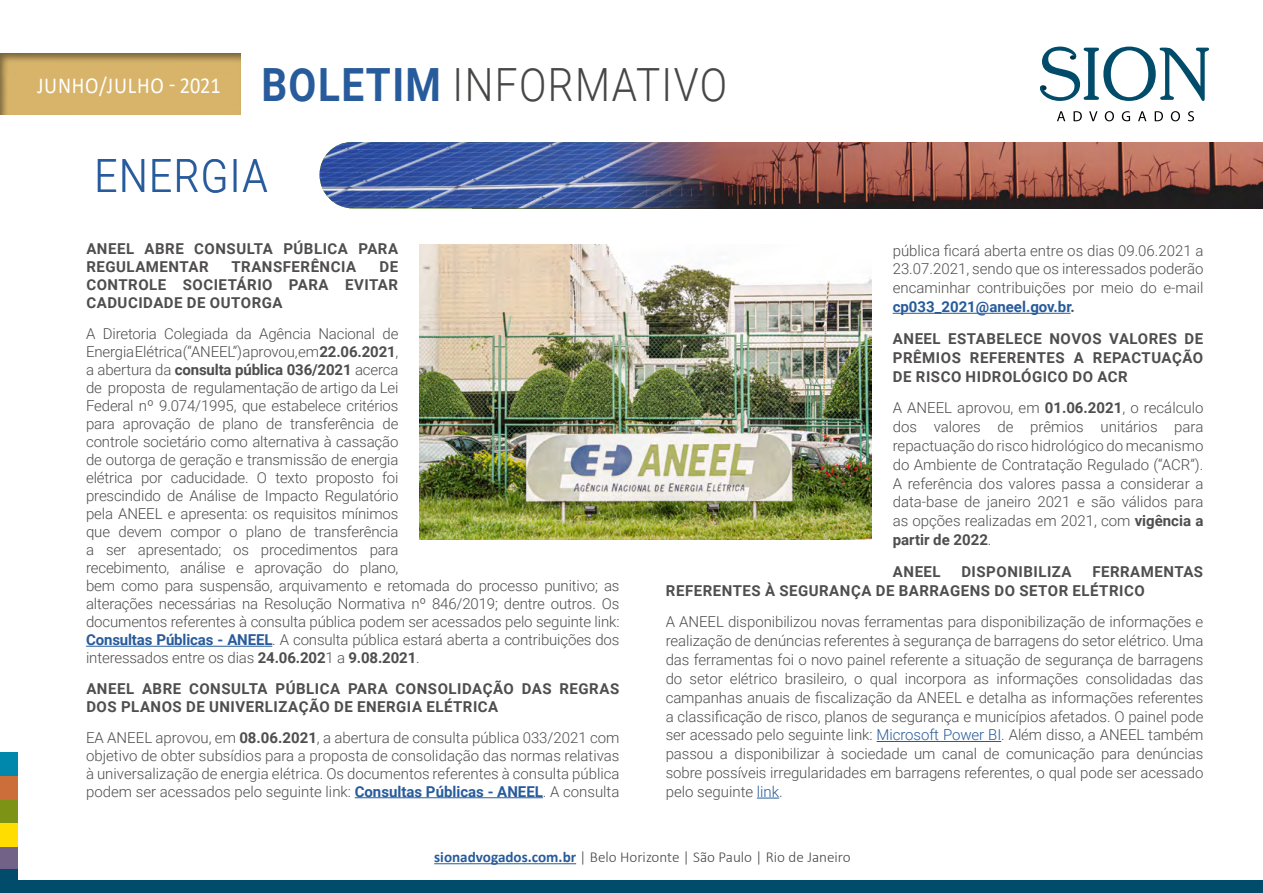
<style>
.page{position:relative;width:1263px;height:893px;background:#fff}
.page>*{position:absolute;margin:0;border:0;box-sizing:border-box;transform-origin:0 0}
.t1{font:300 45.75px "Roboto";letter-spacing:.035em;color:#275b9b;scale:.88 1}
.t2{font:22.95px "Calibri";letter-spacing:.04em;color:#fff;scale:.88 1}
.t3{font:300 15.15px "Calibri";color:#474746}
.t4{font:300 15px/18px "Roboto";letter-spacing:-.01em;color:#4f4d4d;text-align:justify}
.t5{font:700 15px/18px "Roboto";letter-spacing:.035em;color:#4f4d4d}
.s1{font-family:"Roboto";font-weight:700;font-size:45.75px;color:#275b9b}
.s2{font-family:"Roboto";font-weight:300;font-size:45.75px;color:#474746}
.s3{font-weight:700}
.s4{font-weight:700;color:#275b9b}
.s5{color:#275b9b}
</style>
<div class="page">
<div style="left:0;top:846px;width:17px;height:24px;background:#726287"></div>
<div style="left:0;top:870px;width:17px;height:23px;background:#014c6a"></div>
<div style="left:0;top:823px;width:17px;height:23px;background:#fd0"></div>
<div style="left:0;top:799px;width:17px;height:23px;background:#7c9315"></div>
<div style="left:0;top:776px;width:17px;height:23px;background:#cb6e3a"></div>
<div style="left:0;top:753px;width:17px;height:23px;background:#0088ac"></div>
<div style="left:17px;top:880px;width:1246px;height:13px;background:#014c6a"></div>
<svg style="left:1040px;top:47px;width:169px;height:54px"></svg>
<svg style="left:1057px;top:111px;width:137px;height:10px"></svg>
<hr style="left:86px;top:646px;width:186px;height:1px;background:#275b9b">
<hr style="left:355px;top:797px;width:188px;height:1px;background:#275b9b">
<hr style="left:893px;top:313px;width:177px;height:1px;background:#275b9b">
<hr style="left:877px;top:741px;width:124px;height:1px;background:#275b9b">
<svg style="left:757px;top:798px;width:22px;height:1px"></svg>
<hr style="left:434px;top:863px;width:142px;height:1px;background:#275b9b">
<img style="left:721px;top:142px;width:542px;height:66px">
<img style="left:320px;top:142px;width:401px;height:66px">
<img style="left:420px;top:244px;width:451px;height:296px">
<div style="left:0;top:42px;width:252px;height:74px;background:#000;opacity:.45"></div>
<h2 class="t2" style="left:37px;top:69px;width:786px">JUNHO/JULHO - 2021 <span class="s1">BOLETIM</span> <span class="s2">INFORMATIVO</span></h2>
<h1 class="t1" style="left:95px;top:144px;width:198px">ENERGIA</h1>
<p class="t5" style="left:86px;top:239px;width:313px">ANEEL ABRE CONSULTA PÚBLICA PARA<br>REGULAMENTAR</p>
<p class="t5" style="left:231px;top:257px;width:126px">TRANSFERÊNCIA</p>
<p class="t5" style="left:86px;top:257px;width:313px;text-align:justify;text-indent:293px">DE CONTROLE SOCIETÁRIO PARA EVITAR CADUCIDADE DE OUTORGA</p>
<p class="t4" style="left:86px;top:324px;width:535px;text-align:left">A Diretoria Colegiada da Agência Nacional de<br>Energia Elétrica (“ANEEL”) aprovou, em <span class="s3">22.06.2021</span>,<br>a abertura da <span class="s3">consulta pública 036/2021</span> acerca<br>de proposta de regulamentação de artigo da Lei<br>Federal nº 9.074/1995, que estabelece critérios<br>para aprovação de plano de transferência de<br>controle societário como alternativa à cassação<br>de outorga de geração e transmissão de energia<br>elétrica por caducidade. O texto proposto foi<br>prescindido de Análise de Impacto Regulatório<br>pela ANEEL e apresenta: os requisitos mínimos<br>que devem compor o plano de transferência<br>a ser apresentado; os procedimentos para<br>recebimento, análise e aprovação do plano,<br>bem como para suspensão, arquivamento e retomada do processo punitivo; as alterações necessárias na Resolução Normativa nº 846/2019; dentre outros. Os documentos referentes à consulta pública podem ser acessados pelo seguinte link:<br><span class="s4">Consultas Públicas - ANEEL</span>. A consulta pública estará aberta a contribuições dos interessados entre os dias <span class="s3">24.06.202</span>1 a <span class="s3">9.08.2021</span>.</p>
<p class="t5" style="left:86px;top:679px;width:534px">ANEEL ABRE CONSULTA PÚBLICA PARA CONSOLIDAÇÃO DAS REGRAS<br>DOS PLANOS DE UNIVERLIZAÇÃO DE ENERGIA ELÉTRICA</p>
<p class="t4" style="left:86px;top:728px;width:535px">EA ANEEL aprovou, em <span class="s3">08.06.2021</span>, a abertura de consulta pública 033/2021 com objetivo de obter subsídios para a proposta de consolidação das normas relativas à universalização de energia elétrica. Os documentos referentes à consulta pública podem ser acessados pelo seguinte link: <span class="s4">Consultas Públicas - ANEEL</span>. A consulta</p>
<p class="t4" style="left:893px;top:240px;width:312px;line-height:18.9px">pública ficará aberta entre os dias 09.06.2021 a 23.07.2021, sendo que os interessados poderão encaminhar contribuições por meio do e-mail <span class="s4">cp033_2021@aneel.gov.br</span><span class="s3">.</span></p>
<p class="t5" style="left:893px;top:328px;width:312px;line-height:18.9px;text-align:justify">ANEEL ESTABELECE NOVOS VALORES DE PRÊMIOS REFERENTES A REPACTUAÇÃO DE RISCO HIDROLÓGICO DO ACR</p>
<p class="t4" style="left:893px;top:398px;width:312px;line-height:18.9px">A ANEEL aprovou, em <span class="s3">01.06.2021</span>, o recálculo dos valores de prêmios unitários para repactuação do risco hidrológico do mecanismo do Ambiente de Contratação Regulado (“ACR”).<br>A referência dos valores passa a considerar a data-base de janeiro 2021 e são válidos para as opções realizadas em 2021, com <span class="s3">vigência a partir de 2022</span>.</p>
<p class="t5" style="left:893px;top:562px;width:49px">ANEEL</p>
<p class="t5" style="left:961px;top:562px;width:112px">DISPONIBILIZA</p>
<p class="t5" style="left:666px;top:561px;width:539px;line-height:18.9px;text-indent:426px">FERRAMENTAS<br>REFERENTES À SEGURANÇA DE BARRAGENS DO SETOR ELÉTRICO</p>
<p class="t4" style="left:666px;top:612px;width:539px;line-height:18.9px">A ANEEL disponibilizou novas ferramentas para disponibilização de informações e realização de denúncias referentes à segurança de barragens do setor elétrico. Uma das ferramentas foi o novo painel referente a situação de segurança de barragens do setor elétrico brasileiro, o qual incorpora as informações consolidadas das campanhas anuais de fiscalização da ANEEL e detalha as informações referentes a classificação de risco, planos de segurança e municípios afetados. O painel pode ser acessado pelo seguinte link: <span class="s5">Microsoft Power BI</span>. Além disso, a ANEEL também passou a disponibilizar à sociedade um canal de comunicação para denúncias sobre possíveis irregularidades em barragens referentes, o qual pode ser acessado pelo seguinte <span class="s5">link</span>.</p>
<p class="t3" style="left:434px;top:848px;width:418px"><span class="s4">sionadvogados.com.br</span> | Belo Horizonte | São Paulo | Rio de Janeiro</p>
</div>
